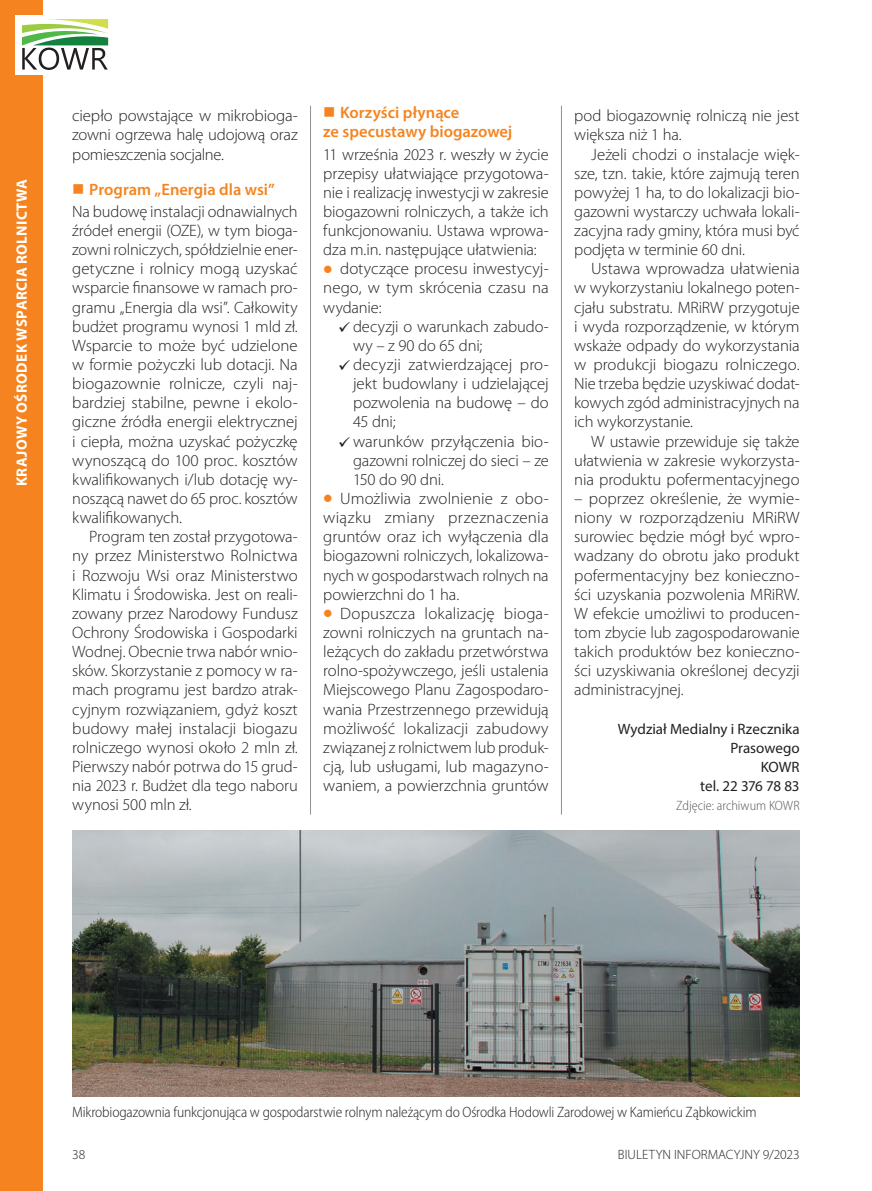
<style>
.page{position:relative;width:872px;height:1191px;background:#fff}
.page>*{position:absolute;margin:0;border:0;box-sizing:border-box;transform-origin:0 0}
.t1{font:300 16.5px/19.2px "Myriad Pro";letter-spacing:-.005em;color:#231f20;text-align:justify}
.t2{font:600 16.5px/19.2px "Myriad Pro";color:#f58420}
.t3{font:300 16.5px "Myriad Pro";letter-spacing:.015em;color:#231f20}
.t4{font:300 16.5px "Myriad Pro";letter-spacing:.025em;color:#231f20}
.t5{font:300 semi-condensed 15px "Myriad Pro";letter-spacing:-.01em;color:#231f20}
.t6{font:15px/19.2px "Myriad Pro";color:#231f20;text-align:right}
.t7{font:700 15px "Myriad Pro";letter-spacing:.025em;color:#fff}
.t8{font:300 13.5px "Myriad Pro";color:#231f20}
.t9{font:300 semi-condensed 13.5px "Myriad Pro";color:#57585a}
</style>
<div class="page">
<hr style="left:310px;top:106px;width:1px;height:708px;background:#939598">
<hr style="left:561px;top:106px;width:1px;height:708px;background:#939598">
<img style="left:72px;top:830px;width:727px;height:266px">
<div style="left:0;top:0;width:43px;height:1191px;background:#f58420"></div>
<div style="left:15px;top:15px;width:100px;height:59px;background:#fff"></div>
<svg style="left:22px;top:19px;width:86px;height:51px"></svg>
<p class="t7" style="left:12px;top:486px;width:309px;rotate:-90deg">KRAJOWY OŚRODEK WSPARCIA ROLNICTWA</p>
<p class="t1" style="left:72px;top:106px;width:227px">ciepło powstające w mikrobioga&shy;zowni ogrzewa halę udojową oraz pomieszczenia socjalne.</p>
<p class="t2" style="left:89px;top:179px;width:187px">Program „Energia dla wsi”</p>
<p class="t1" style="left:72px;top:202px;width:227px">Na budowę instalacji odnawialnych źródeł energii (OZE), w tym bioga&shy;zowni rolniczych, spółdzielnie ener&shy;getyczne i rolnicy mogą uzyskać wsparcie finansowe w ramach pro&shy;gramu „Energia dla wsi”. Całkowity budżet programu wynosi 1 mld zł.<br>Wsparcie to może być udzielone w formie pożyczki lub dotacji. Na biogazownie rolnicze, czyli naj&shy;bardziej stabilne, pewne i ekolo&shy;giczne źródła energii elektrycznej i ciepła, można uzyskać pożyczkę wynoszącą do 100 proc. kosztów kwalifikowanych i/lub dotację wy&shy;noszącą nawet do 65 proc. kosztów kwalifikowanych.</p>
<p class="t1" style="left:72px;top:527px;width:227px;text-indent:17px">Program ten został przygotowa&shy;ny przez Ministerstwo Rolnictwa i Rozwoju Wsi oraz Ministerstwo Klimatu i Środowiska. Jest on reali&shy;zowany przez Narodowy Fundusz Ochrony Środowiska i Gospodarki Wodnej. Obecnie trwa nabór wnio&shy;sków. Skorzystanie z pomocy w ra&shy;mach programu jest bardzo atrak&shy;cyjnym rozwiązaniem, gdyż koszt budowy małej instalacji biogazu rolniczego wynosi około 2 mln zł.<br>Pierwszy nabór potrwa do 15 grud&shy;nia 2023 r. Budżet dla tego naboru wynosi 500 mln zł.</p>
<p class="t2" style="left:323px;top:103px;width:191px;text-indent:17px">Korzyści płynące<br>ze specustawy biogazowej</p>
<p class="t1" style="left:323px;top:145px;width:227px">11 września 2023 r. weszły w życie</p>
<p class="t1" style="left:323px;top:164px;width:227px">przepisy ułatwiające przygotowa-</p>
<p class="t1" style="left:323px;top:183px;width:227px">nie i realizację inwestycji w zakresie</p>
<p class="t1" style="left:323px;top:202px;width:227px">biogazowni rolniczych, a także ich</p>
<p class="t1" style="left:323px;top:221px;width:227px">funkcjonowaniu. Ustawa wprowa-</p>
<p class="t1" style="left:323px;top:240px;width:215px">dza m.in. następujące ułatwienia:</p>
<p class="t1" style="left:340px;top:259px;width:210px">dotyczące procesu inwestycyj-</p>
<p class="t1" style="left:323px;top:279px;width:227px">nego, w tym skrócenia czasu na</p>
<p class="t1" style="left:323px;top:298px;width:60px">wydanie:</p>
<p class="t1" style="left:353px;top:317px;width:197px">decyzji o warunkach zabudo-</p>
<p class="t1" style="left:353px;top:336px;width:131px">wy – z 90 do 65 dni;</p>
<p class="t1" style="left:353px;top:355px;width:197px">decyzji zatwierdzającej pro-</p>
<p class="t1" style="left:353px;top:374px;width:197px">jekt budowlany i udzielającej</p>
<p class="t1" style="left:353px;top:393px;width:197px">pozwolenia na budowę – do</p>
<p class="t1" style="left:353px;top:413px;width:44px">45 dni;</p>
<p class="t1" style="left:353px;top:432px;width:197px">warunków przyłączenia bio-</p>
<p class="t1" style="left:353px;top:451px;width:197px">gazowni rolniczej do sieci – ze</p>
<p class="t1" style="left:353px;top:470px;width:92px">150 do 90 dni.</p>
<p class="t1" style="left:340px;top:489px;width:210px">Umożliwia zwolnienie z obo-</p>
<p class="t4" style="left:323px;top:508px;width:227px">wiązku zmiany przeznaczenia</p>
<p class="t1" style="left:323px;top:527px;width:227px">gruntów oraz ich wyłączenia dla</p>
<p class="t1" style="left:323px;top:546px;width:227px">biogazowni rolniczych, lokalizowa-</p>
<p class="t1" style="left:323px;top:566px;width:227px">nych w gospodarstwach rolnych na</p>
<p class="t1" style="left:323px;top:585px;width:137px">powierzchni do 1 ha.</p>
<p class="t3" style="left:340px;top:604px;width:210px">Dopuszcza lokalizację bioga-</p>
<p class="t1" style="left:323px;top:623px;width:227px">zowni rolniczych na gruntach na-</p>
<p class="t1" style="left:323px;top:642px;width:227px">leżących do zakładu przetwórstwa</p>
<p class="t1" style="left:323px;top:661px;width:227px">rolno-spożywczego, jeśli ustalenia</p>
<p class="t1" style="left:323px;top:680px;width:227px">Miejscowego Planu Zagospodaro-</p>
<p class="t1" style="left:323px;top:700px;width:227px">wania Przestrzennego przewidują</p>
<p class="t1" style="left:323px;top:719px;width:227px">możliwość lokalizacji zabudowy</p>
<p class="t1" style="left:323px;top:738px;width:227px">związanej z rolnictwem lub produk-</p>
<p class="t1" style="left:323px;top:757px;width:227px">cją, lub usługami, lub magazyno-</p>
<p class="t1" style="left:323px;top:776px;width:227px">waniem, a powierzchnia gruntów</p>
<p class="t1" style="left:574px;top:106px;width:227px">pod biogazownię rolniczą nie jest większa niż 1 ha.</p>
<p class="t1" style="left:574px;top:145px;width:227px;text-indent:17px">Jeżeli chodzi o instalacje więk&shy;sze, tzn. takie, które zajmują teren powyżej 1 ha, to do lokalizacji bio&shy;gazowni wystarczy uchwała lokali&shy;zacyjna rady gminy, która musi być podjęta w terminie 60 dni.</p>
<p class="t1" style="left:574px;top:259px;width:227px;text-indent:17px">Ustawa wprowadza ułatwienia w wykorzystaniu lokalnego poten&shy;cjału substratu. MRiRW przygotuje i wyda rozporządzenie, w którym wskaże odpady do wykorzystania w produkcji biogazu rolniczego.<br>Nie trzeba będzie uzyskiwać dodat&shy;kowych zgód administracyjnych na ich wykorzystanie.</p>
<p class="t1" style="left:574px;top:432px;width:227px;text-indent:17px">W ustawie przewiduje się także ułatwienia w zakresie wykorzysta&shy;nia produktu pofermentacyjnego</p>
<p class="t1" style="left:574px;top:489px;width:227px">– poprzez określenie, że wymie&shy;niony w rozporządzeniu MRiRW surowiec będzie mógł być wpro&shy;wadzany do obrotu jako produkt pofermentacyjny bez konieczno&shy;ści uzyskania pozwolenia MRiRW.<br>W efekcie umożliwi to producen&shy;tom zbycie lub zagospodarowanie takich produktów bez konieczno&shy;ści uzyskiwania określonej decyzji administracyjnej.</p>
<p class="t6" style="left:618px;top:719px;width:183px">Wydział Medialny i Rzecznika<br>Prasowego<br>KOWR<br>tel. 22 376 78 83</p>
<p class="t9" style="left:676px;top:798px;width:125px">Zdjęcie: archiwum KOWR</p>
<p class="t5" style="left:72px;top:1103px;width:686px">Mikrobiogazownia funkcjonująca w gospodarstwie rolnym należącym do Ośrodka Hodowli Zarodowej w Kamieńcu Ząbkowickim</p>
<p class="t8" style="left:72px;top:1146px;width:15px">38</p>
<p class="t8" style="left:618px;top:1146px;width:183px">BIULETYN INFORMACYJNY 9/2023</p>
</div>
